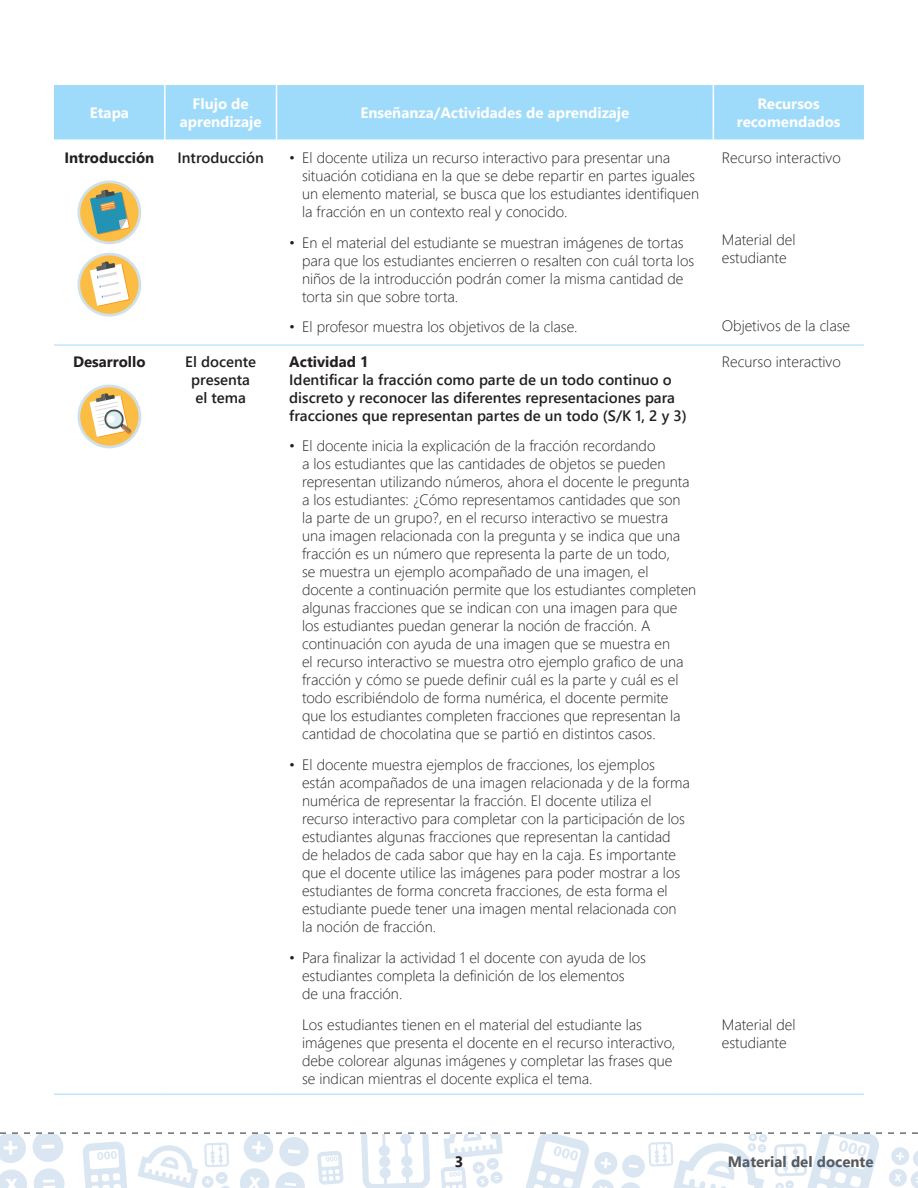
<style>
.page{position:relative;width:918px;height:1188px;background:#fff}
.page>*{position:absolute;margin:0;border:0;box-sizing:border-box;transform-origin:0 0}
.t1{font:300 15px/18px "Segoe UI";color:#231f20}
.t2{font:600 15px/18px "Segoe UI";color:#231f20;text-align:center}
.t3{font:700 15px/18px "Segoe UI";color:#fff;text-align:center}
.t4{font:700 15px "Segoe UI";color:#231f20}
.t5{font:700 15px "Segoe UI";color:#57585a}
</style>
<div class="page">
<svg style="left:0;top:1132px;width:918px;height:56px"></svg>
<div style="left:54px;top:85px;width:810px;height:54px;background:#9edbfa"></div>
<hr style="left:164px;top:85px;width:2px;height:54px;background:#fff">
<hr style="left:276px;top:85px;width:1px;height:54px;background:#fff">
<hr style="left:713px;top:85px;width:1px;height:54px;background:#fff">
<hr style="left:54px;top:345px;width:111px;height:1px;background:#9edbfa">
<hr style="left:165px;top:345px;width:112px;height:1px;background:#9edbfa">
<hr style="left:277px;top:345px;width:436px;height:1px;background:#9edbfa">
<hr style="left:713px;top:345px;width:151px;height:1px;background:#9edbfa">
<hr style="left:54px;top:1094px;width:111px;height:1px;background:#9edbfa">
<hr style="left:165px;top:1094px;width:112px;height:1px;background:#9edbfa">
<hr style="left:277px;top:1094px;width:436px;height:1px;background:#9edbfa">
<hr style="left:713px;top:1094px;width:151px;height:1px;background:#9edbfa">
<div style="left:78px;top:180px;width:63px;height:64px;background:#cfe0ea;border-radius:50%"></div>
<div style="left:80px;top:183px;width:59px;height:59px;background:#fbbd43;border-radius:50%"></div>
<svg style="left:90px;top:190px;width:40px;height:45px"></svg>
<div style="left:78px;top:253px;width:63px;height:64px;background:#cfe0ea;border-radius:50%"></div>
<div style="left:80px;top:255px;width:59px;height:59px;background:#fbbd43;border-radius:50%"></div>
<svg style="left:90px;top:261px;width:40px;height:45px"></svg>
<div style="left:78px;top:385px;width:63px;height:63px;background:#cfe0ea;border-radius:50%"></div>
<div style="left:80px;top:387px;width:59px;height:59px;background:#fbbd43;border-radius:50%"></div>
<svg style="left:90px;top:393px;width:42px;height:45px"></svg>
<p class="t3" style="left:90px;top:103px;width:41px">Etapa</p>
<p class="t3" style="left:180px;top:94px;width:83px">Flujo de aprendizaje</p>
<p class="t3" style="left:361px;top:103px;width:270px">Enseñanza/Actividades de aprendizaje</p>
<p class="t3" style="left:737px;top:94px;width:105px">Recursos recomendados</p>
<p class="t4" style="left:64px;top:145px;width:92px">Introducción</p>
<p class="t2" style="left:177px;top:148px;width:88px">Introducción</p>
<p class="t1" style="left:302px;top:148px;width:399px;text-indent:-13px">• El docente utiliza un recurso interactivo para presentar una situación cotidiana en la que se debe repartir en partes iguales un elemento material, se busca que los estudiantes identifiquen la fracción en un contexto real y conocido.</p>
<p class="t1" style="left:302px;top:233px;width:394px;text-indent:-13px">• En el material del estudiante se muestran imágenes de tortas para que los estudiantes encierren o resalten con cuál torta los niños de la introducción podrán comer la misma cantidad de torta sin que sobre torta.</p>
<p class="t1" style="left:289px;top:317px;width:290px">• El profesor muestra los objetivos de la clase.</p>
<p class="t1" style="left:722px;top:148px;width:120px">Recurso interactivo</p>
<p class="t1" style="left:722px;top:230px;width:75px">Material del estudiante</p>
<p class="t1" style="left:722px;top:316px;width:130px">Objetivos de la clase</p>
<p class="t4" style="left:73px;top:349px;width:74px">Desarrollo</p>
<p class="t2" style="left:185px;top:352px;width:72px">El docente presenta el tema</p>
<p class="t4" style="left:289px;top:349px;width:81px">Actividad 1</p>
<p class="t2" style="left:289px;top:370px;width:399px;text-align:left">Identificar la fracción como parte de un todo continuo o discreto y reconocer las diferentes representaciones para fracciones que representan partes de un todo (S/K 1, 2 y 3)</p>
<p class="t1" style="left:302px;top:436px;width:396px;text-indent:-13px">• El docente inicia la explicación de la fracción recordando<br>a los estudiantes que las cantidades de objetos se pueden representan utilizando números, ahora el docente le pregunta a los estudiantes: ¿Cómo representamos cantidades que son<br>la parte de un grupo?, en el recurso interactivo se muestra<br>una imagen relacionada con la pregunta y se indica que una fracción es un número que representa la parte de un todo,<br>se muestra un ejemplo acompañado de una imagen, el docente a continuación permite que los estudiantes completen algunas fracciones que se indican con una imagen para que los estudiantes puedan generar la noción de fracción. A continuación con ayuda de una imagen que se muestra en<br>el recurso interactivo se muestra otro ejemplo grafico de una fracción y cómo se puede definir cuál es la parte y cuál es el todo escribiéndolo de forma numérica, el docente permite<br>que los estudiantes completen fracciones que representan la cantidad de chocolatina que se partió en distintos casos.</p>
<p class="t1" style="left:302px;top:755px;width:389px;text-indent:-13px">• El docente muestra ejemplos de fracciones, los ejemplos están acompañados de una imagen relacionada y de la forma numérica de representar la fracción. El docente utiliza el recurso interactivo para completar con la participación de los estudiantes algunas fracciones que representan la cantidad de helados de cada sabor que hay en la caja. Es importante que el docente utilice las imágenes para poder mostrar a los estudiantes de forma concreta fracciones, de esta forma el estudiante puede tener una imagen mental relacionada con la noción de fracción.</p>
<p class="t1" style="left:302px;top:948px;width:346px;text-indent:-13px">• Para finalizar la actividad 1 el docente con ayuda de los estudiantes completa la definición de los elementos<br>de una fracción.</p>
<p class="t1" style="left:302px;top:1015px;width:375px">Los estudiantes tienen en el material del estudiante las imágenes que presenta el docente en el recurso interactivo, debe colorear algunas imágenes y completar las frases que se indican mientras el docente explica el tema.</p>
<p class="t1" style="left:722px;top:352px;width:120px">Recurso interactivo</p>
<p class="t1" style="left:722px;top:1015px;width:75px">Material del estudiante</p>
<p class="t4" style="left:455px;top:1150px;width:10px">3</p>
<p class="t5" style="left:728px;top:1149px;width:147px">Material del docente</p>
</div>
